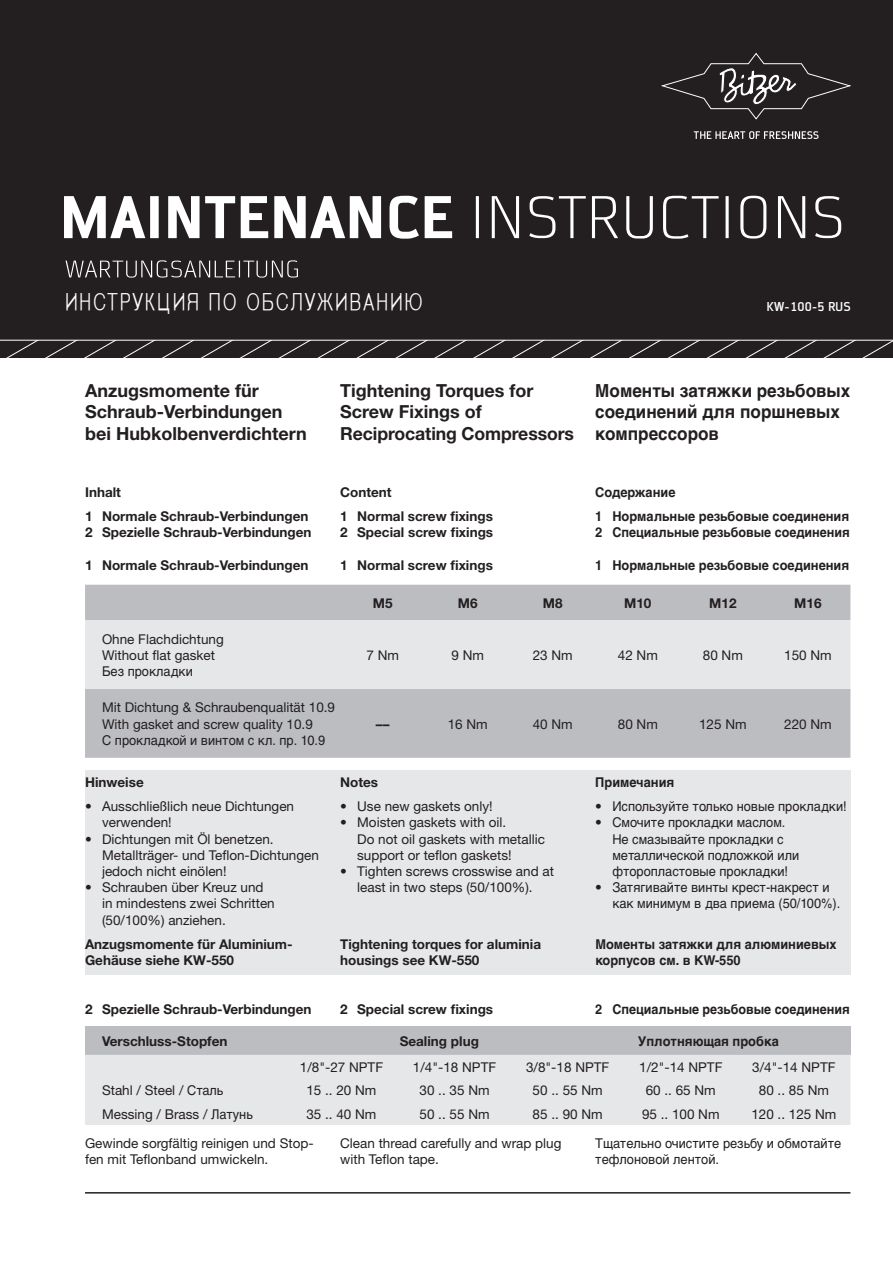
<style>
.page{position:relative;width:893px;height:1263px;background:#fff}
.page>*{position:absolute;margin:0;border:0;box-sizing:border-box;transform-origin:0 0}
.t1{font:25.2px "Cyrillic Hlv";letter-spacing:.1em;color:#fff;scale:.75 1}
.t2{font:700 18px/21.6px "Helvetica Neue";color:#231f20}
.t3{font:700 18px/21.6px "Helvetica Cyr";color:#231f20;scale:.95 1}
.t4{font:13.5px/16.2px "Helvetica Neue";color:#231f20}
.t5{font:700 13.5px/24.3px "Helvetica Neue";color:#231f20}
.t6{font:13.5px/16.2px "Helvetica Cyr Upright";color:#231f20;scale:.95 1}
.t7{font:700 13.5px/24.3px "Helvetica Cyr";color:#231f20;scale:.95 1}
.t8{font:700 13.5px "Helvetica Cyr";color:#231f20;scale:.93 1}
.t9{font:700 11.25px "AF Diwa";letter-spacing:.02em;color:#fff}
.s1{font-family:"Helvetica Neue"}
.s2{font-family:"Helvetica Cyr Upright"}
</style>
<div class="page">
<div style="left:85px;top:771px;width:765px;height:204px;background:#e6e7e9"></div>
<div style="left:0;top:0;width:893px;height:344px;background:#231f20"></div>
<svg style="left:661px;top:53px;width:190px;height:67px"></svg>
<svg style="left:694px;top:131px;width:124px;height:8px"></svg>
<svg style="left:0;top:341px;width:893px;height:16px"></svg>
<hr style="left:0;top:340px;width:893px;height:1px;background:#fff">
<svg style="left:64px;top:196px;width:777px;height:43px"></svg>
<svg style="left:66px;top:260px;width:232px;height:18px"></svg>
<hr style="left:85px;top:1192px;width:765px;height:1px;background:#231f20">
<div style="left:85px;top:585px;width:765px;height:173px;background:#bcbdc0"></div>
<div style="left:85px;top:620px;width:765px;height:69px;background:#e6e7e9"></div>
<div style="left:85px;top:1027px;width:765px;height:28px;background:#bcbdc0"></div>
<div style="left:85px;top:1055px;width:765px;height:70px;background:#e6e7e9"></div>
<h1 class="t1" style="left:65px;top:289px;width:478px">ИНСТРУКЦИЯ ПО ОБСЛУЖИВАНИЮ</h1>
<p class="t9" style="left:767px;top:300px;width:86px">KW-100-5 RUS</p>
<h2 class="t2" style="left:85px;top:379px;width:223px">Anzugsmomente für<br>Schraub-Verbindungen bei Hubkolbenverdichtern</h2>
<p class="t5" style="left:85px;top:479px;width:225px">Inhalt<br>1 Normale Schraub-Verbindungen</p>
<p class="t5" style="left:85px;top:520px;width:228px">2 Spezielle Schraub-Verbindungen</p>
<p class="t5" style="left:85px;top:552px;width:225px">1 Normale Schraub-Verbindungen</p>
<p class="t4" style="left:102px;top:630px;width:123px">Ohne Flachdichtung<br>Without flat gasket</p>
<p class="t6" style="left:102px;top:663px;width:97px">Без прокладки</p>
<h2 class="t2" style="left:340px;top:379px;width:235px">Tightening Torques for<br>Screw Fixings of<br>Reciprocating Compressors</h2>
<p class="t5" style="left:340px;top:479px;width:154px">Content<br>1 Normal screw fixings</p>
<p class="t5" style="left:340px;top:520px;width:154px">2 Special screw fixings</p>
<p class="t5" style="left:340px;top:552px;width:154px">1 Normal screw fixings</p>
<h2 class="t3" style="left:595px;top:380px;width:270px">Моменты затяжки резьбовых соединений для поршневых компрессоров</h2>
<p class="t7" style="left:595px;top:480px;width:269px">Содержание<br>1 Нормальные резьбовые соединения</p>
<p class="t7" style="left:595px;top:520px;width:269px">2 Специальные резьбовые соединения</p>
<p class="t7" style="left:595px;top:553px;width:269px">1 Нормальные резьбовые соединения</p>
<p class="t5" style="left:373px;top:590px;width:21px">M5</p>
<p class="t5" style="left:458px;top:590px;width:21px">M6</p>
<p class="t5" style="left:543px;top:590px;width:21px">M8</p>
<p class="t5" style="left:624px;top:590px;width:29px">M10</p>
<p class="t5" style="left:709px;top:590px;width:29px">M12</p>
<p class="t5" style="left:794px;top:590px;width:29px">M16</p>
<p class="t4" style="left:366px;top:647px;width:34px">7 Nm</p>
<p class="t4" style="left:451px;top:647px;width:34px">9 Nm</p>
<p class="t4" style="left:533px;top:647px;width:42px">23 Nm</p>
<p class="t4" style="left:618px;top:647px;width:42px">42 Nm</p>
<p class="t4" style="left:703px;top:647px;width:42px">80 Nm</p>
<p class="t4" style="left:784px;top:647px;width:49px">150 Nm</p>
<p class="t4" style="left:102px;top:699px;width:235px">Mit Dichtung &amp; Schraubenqualität 10.9<br>With gasket and screw quality 10.9</p>
<p class="t6" style="left:102px;top:732px;width:236px">С прокладкой и винтом с кл. пр. 10.9</p>
<p class="t5" style="left:376px;top:711px;width:15px">––</p>
<p class="t4" style="left:448px;top:715px;width:42px">16 Nm</p>
<p class="t4" style="left:533px;top:715px;width:42px">40 Nm</p>
<p class="t4" style="left:618px;top:715px;width:42px">80 Nm</p>
<p class="t4" style="left:699px;top:715px;width:49px">125 Nm</p>
<p class="t4" style="left:784px;top:715px;width:49px">220 Nm</p>
<p class="t5" style="left:85px;top:769px;width:60px">Hinweise</p>
<p class="t4" style="left:102px;top:798px;width:194px;text-indent:-17px">• Ausschließlich neue Dichtungen verwenden!</p>
<p class="t4" style="left:102px;top:830px;width:218px;text-indent:-17px">• Dichtungen mit Öl benetzen.<br>Metallträger- und Teflon-Dichtungen jedoch nicht einölen!</p>
<p class="t4" style="left:102px;top:879px;width:174px;text-indent:-17px">• Schrauben über Kreuz und in mindestens zwei Schritten (50/100%) anziehen.</p>
<p class="t5" style="left:85px;top:936px;width:209px;line-height:16.2px">Anzugsmomente für Aluminium-<br>Gehäuse siehe KW-550</p>
<p class="t5" style="left:85px;top:996px;width:228px">2 Spezielle Schraub-Verbindungen</p>
<p class="t5" style="left:340px;top:769px;width:40px">Notes</p>
<p class="t4" style="left:340px;top:798px;width:154px">• Use new gaskets only!</p>
<p class="t4" style="left:357px;top:814px;width:189px;text-indent:-17px">• Moisten gaskets with oil.<br>Do not oil gaskets with metallic support or teflon gaskets!</p>
<p class="t4" style="left:340px;top:863px;width:215px;text-align:center">• Tighten screws crosswise and at least in two steps (50/100%).</p>
<p class="t5" style="left:340px;top:936px;width:202px;line-height:16.2px">Tightening torques for aluminia housings see KW-550</p>
<p class="t5" style="left:340px;top:996px;width:154px">2 Special screw fixings</p>
<p class="t7" style="left:595px;top:770px;width:85px">Примечания</p>
<p class="t6" style="left:595px;top:798px;width:266px"><span class="s1">•</span> Используйте только новые прокладки!</p>
<p class="t6" style="left:612px;top:815px;width:198px;text-indent:-17px"><span class="s1">•</span> Смочите прокладки маслом.<br>Не смазывайте прокладки с металлической подложкой или фторопластовые прокладки!</p>
<p class="t6" style="left:612px;top:879px;width:242px;text-indent:-17px"><span class="s1">•</span> Затягивайте винты крест-накрест и как минимум в два приема (50/100%).</p>
<p class="t7" style="left:595px;top:936px;width:256px;line-height:16.2px">Моменты затяжки для алюминиевых корпусов см. в KW-550</p>
<p class="t8" style="left:595px;top:1001px;width:275px">2 Специальные резьбовые соединения</p>
<p class="t5" style="left:102px;top:1029px;width:127px">Verschluss-Stopfen</p>
<p class="t5" style="left:400px;top:1029px;width:81px">Sealing plug</p>
<p class="t7" style="left:638px;top:1029px;width:150px">Уплотняющая пробка</p>
<p class="t4" style="left:300px;top:1059px;width:85px">1/8"-27 NPTF</p>
<p class="t4" style="left:413px;top:1059px;width:85px">1/4"-18 NPTF</p>
<p class="t4" style="left:526px;top:1059px;width:85px">3/8"-18 NPTF</p>
<p class="t4" style="left:639px;top:1059px;width:85px">1/2"-14 NPTF</p>
<p class="t4" style="left:752px;top:1059px;width:85px">3/4"-14 NPTF</p>
<p class="t4" style="left:102px;top:1082px;width:123px">Stahl / Steel / <span class="s2">Сталь</span></p>
<p class="t4" style="left:306px;top:1082px;width:72px">15 .. 20 Nm</p>
<p class="t4" style="left:420px;top:1082px;width:72px">30 .. 35 Nm</p>
<p class="t4" style="left:533px;top:1082px;width:72px">50 .. 55 Nm</p>
<p class="t4" style="left:646px;top:1082px;width:72px">60 .. 65 Nm</p>
<p class="t4" style="left:759px;top:1082px;width:72px">80 .. 85 Nm</p>
<p class="t4" style="left:102px;top:1105px;width:152px">Messing / Brass / <span class="s2">Латунь</span></p>
<p class="t4" style="left:306px;top:1105px;width:72px">35 .. 40 Nm</p>
<p class="t4" style="left:420px;top:1105px;width:72px">50 .. 55 Nm</p>
<p class="t4" style="left:533px;top:1105px;width:72px">85 .. 90 Nm</p>
<p class="t4" style="left:642px;top:1105px;width:79px">95 .. 100 Nm</p>
<p class="t4" style="left:751px;top:1105px;width:87px">120 .. 125 Nm</p>
<p class="t4" style="left:85px;top:1135px;width:230px">Gewinde sorgfältig reinigen und Stop&shy;fen mit Teflonband umwickeln.</p>
<p class="t4" style="left:340px;top:1135px;width:223px">Clean thread carefully and wrap plug with Teflon tape.</p>
<p class="t6" style="left:595px;top:1135px;width:260px">Тщательно очистите резьбу и обмотайте тефлоновой лентой.</p>
</div>
